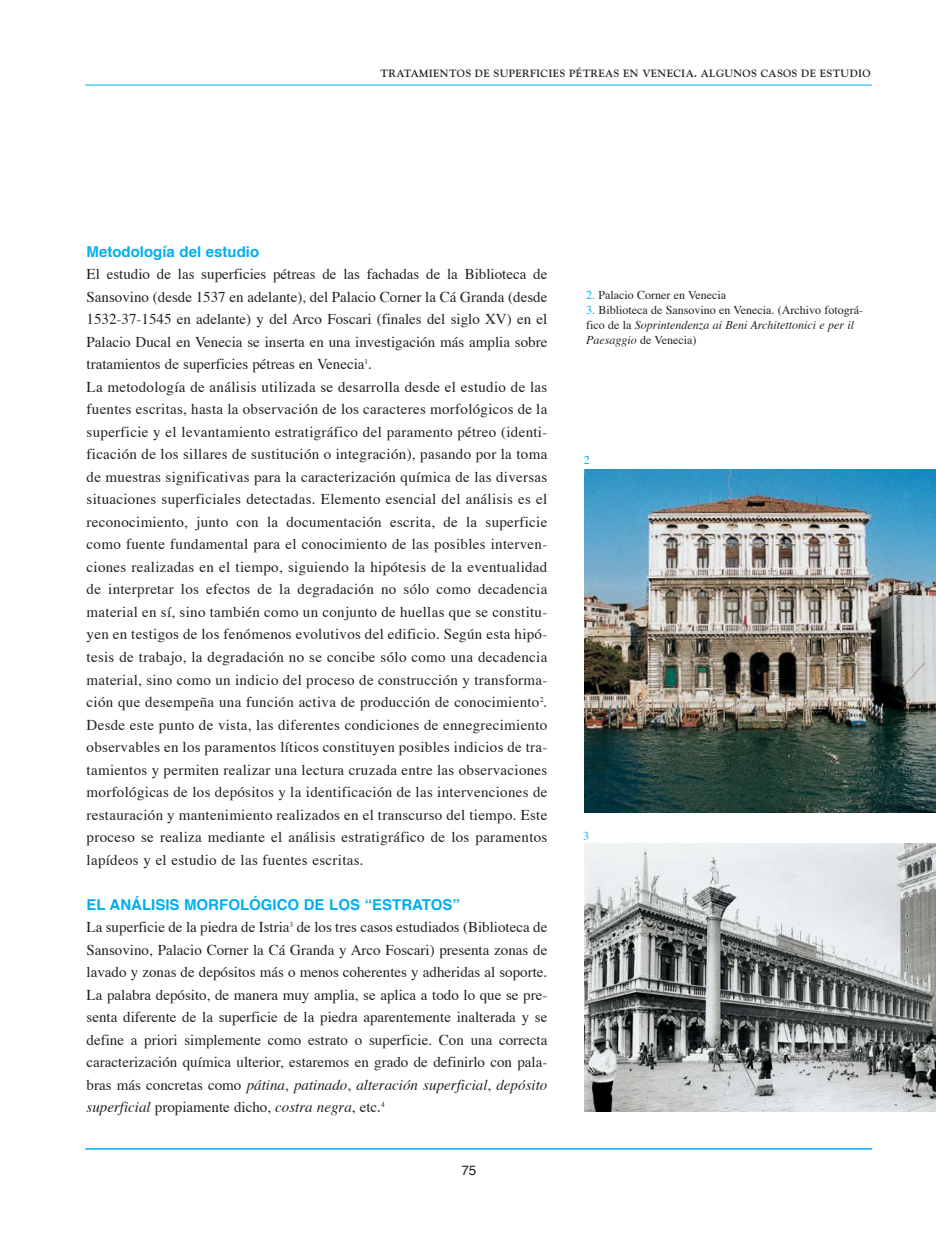
<style>
.page{position:relative;width:936px;height:1234px;background:#fff}
.page>*{position:absolute;margin:0;border:0;box-sizing:border-box;transform-origin:0 0}
.t1{font:15px/22.5px "Times";letter-spacing:.02em;color:#231f20}
.t2{font:700 15px "Helvetica";color:#00aeef}
.t3{font:13.5px "Helvetica";color:#231f20}
.t4{font:12px/15px "Times";color:#231f20}
.t5{font:12px "Times";color:#00aeef}
.t6{font:700 10.5px "Goudy";letter-spacing:.03em;color:#231f20}
.s1{font-style:italic}
.s2{color:#00aeef}
</style>
<div class="page">
<hr style="left:85px;top:85px;width:787px;height:1px;background:#00aeef">
<hr style="left:85px;top:1148px;width:787px;height:1px;background:#00aeef">
<img style="left:584px;top:843px;width:351px;height:268px">
<img style="left:584px;top:469px;width:351px;height:343px">
<p class="t6" style="left:380px;top:69px;width:491px">TRATAMIENTOS DE SUPERFICIES PÉTREAS EN VENECIA. ALGUNOS CASOS DE ESTUDIO</p>
<p class="t2" style="left:87px;top:245px;width:174px">Metodología del estudio</p>
<p class="t1" style="left:87px;top:264px;width:462px">El estudio de las superficies pétreas de las fachadas de la Biblioteca de Sansovino (desde 1537 en adelante), del Palacio Corner la Cá Granda (desde 1532-37-1545 en adelante) y del Arco Foscari (finales del siglo XV) en el Palacio Ducal en Venecia se inserta en una investigación más amplia sobre tratamientos de superficies pétreas en Venecia<sup>1</sup>.<br>La metodología de análisis utilizada se desarrolla desde el estudio de las fuentes escritas, hasta la observación de los caracteres morfológicos de la superficie y el levantamiento estratigráfico del paramento pétreo (identi&shy;ficación de los sillares de sustitución o integración), pasando por la toma de muestras significativas para la caracterización química de las diversas situaciones superficiales detectadas. Elemento esencial del análisis es el reconocimiento, junto con la documentación escrita, de la superficie como fuente fundamental para el conocimiento de las posibles interven&shy;ciones realizadas en el tiempo, siguiendo la hipótesis de la eventualidad de interpretar los efectos de la degradación no sólo como decadencia material en sí, sino también como un conjunto de huellas que se constitu&shy;yen en testigos de los fenómenos evolutivos del edificio. Según esta hipó&shy;tesis de trabajo, la degradación no se concibe sólo como una decadencia material, sino como un indicio del proceso de construcción y transforma&shy;ción que desempeña una función activa de producción de conocimiento<sup>2</sup>.<br>Desde este punto de vista, las diferentes condiciones de ennegrecimiento observables en los paramentos líticos constituyen posibles indicios de tra&shy;tamientos y permiten realizar una lectura cruzada entre las observaciones morfológicas de los depósitos y la identificación de las intervenciones de restauración y mantenimiento realizados en el transcurso del tiempo. Este proceso se realiza mediante el análisis estratigráfico de los paramentos lapídeos y el estudio de las fuentes escritas.</p>
<p class="t2" style="left:87px;top:897px;width:375px">EL ANÁLISIS MORFOLÓGICO DE LOS “ESTRATOS”</p>
<p class="t1" style="left:87px;top:916px;width:462px;text-align:justify">La superficie de la piedra de Istria<sup>3</sup> de los tres casos estudiados (Biblioteca de Sansovino, Palacio Corner la Cá Granda y Arco Foscari) presenta zonas de lavado y zonas de depósitos más o menos coherentes y adheridas al soporte.<br>La palabra depósito, de manera muy amplia, se aplica a todo lo que se pre&shy;senta diferente de la superficie de la piedra aparentemente inalterada y se define a priori simplemente como estrato o superficie. Con una correcta caracterización química ulterior, estaremos en grado de definirlo con pala&shy;bras más concretas como <span class="s1">pátina</span>, <span class="s1">patinado</span>, <span class="s1">alteración superficial</span>, <span class="s1">depósito superficial</span> propiamente dicho, <span class="s1">costra negra</span>, etc.<sup>4</sup></p>
<p class="t3" style="left:461px;top:1163px;width:17px">75</p>
<p class="t4" style="left:586px;top:288px;width:141px"><span class="s2">2.</span> Palacio Corner en Venecia</p>
<p class="t4" style="left:586px;top:303px;width:278px"><span class="s2">3.</span> Biblioteca de Sansovino en Venecia. (Archivo fotográ&shy;fico de la <span class="s1">Soprintendenza ai Beni Architettonici e per il<br>Paesaggio</span> de Venecia)</p>
<p class="t5" style="left:584px;top:455px;width:7px">2</p>
<p class="t5" style="left:583px;top:830px;width:7px">3</p>
</div>
